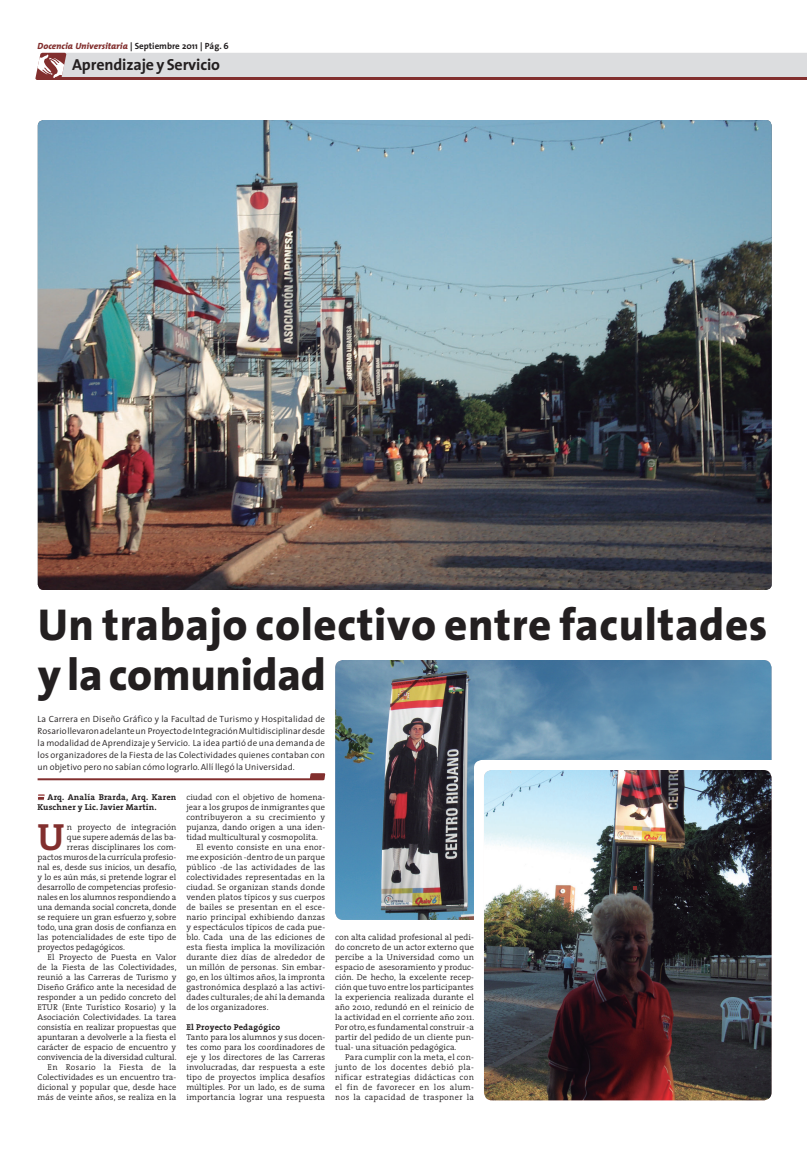
<style>
.page{position:relative;width:807px;height:1160px;background:#fff}
.page>*{position:absolute;margin:0;border:0;box-sizing:border-box;transform-origin:0 0}
.t1{font:800 45px/50px "The Sans 8";letter-spacing:.01em;color:#231f20}
.t2{font:700 38.1px "The Serif";color:#822f2e}
.t3{font:16px "The Sans 7 Bold Plain";letter-spacing:-.005em;color:#231f20}
.t4{font:300 9px/12px "The Sans 4";letter-spacing:.015em;color:#231f20;text-align:justify}
.t5{font:italic 800 9px "The Mix";color:#822f2e}
.t6{font:300 8.5px/10px "The Serif";letter-spacing:.01em;color:#231f20;text-align:justify}
.t7{font:700 8.5px/10px "The Serif";letter-spacing:.02em;color:#231f20}
.t8{font:300 8.5px "The Serif";letter-spacing:.03em;color:#231f20}
.t9{font:300 8.5px "The Serif";letter-spacing:.04em;color:#231f20}
.s1{font-family:"The Sans 7 Bold Plain";font-weight:400;font-style:normal;color:#231f20}
</style>
<div class="page">
<img style="left:335px;top:660px;width:437px;height:260px">
<div style="left:474px;top:760px;width:317px;height:350px;background:#fff;border-radius:8px"></div>
<svg style="left:35px;top:53px;width:772px;height:27px;background:#d0c6c8"></svg>
<svg style="left:38px;top:773px;width:287px;height:7px"></svg>
<img style="left:484px;top:770px;width:288px;height:330px">
<svg style="left:633px;top:886px;width:4px;height:4px"></svg>
<svg style="left:38px;top:794px;width:7px;height:7px"></svg>
<img style="left:38px;top:120px;width:734px;height:470px">
<p class="t5" style="left:38px;top:38px;width:193px">Docencia Universitaria <span class="s1">| Septiembre 2011 | Pág. 6</span></p>
<h3 class="t3" style="left:72px;top:51px;width:150px">Aprendizaje y Servicio</h3>
<h1 class="t1" style="left:38px;top:599px;width:731px">Un trabajo colectivo entre facultades y la comunidad</h1>
<p class="t4" style="left:38px;top:713px;width:289px">La Carrera en Diseño Gráfico y la Facultad de Turismo y Hospitalidad de Rosario llevaron adelante un Proyecto de Integración Multidisciplinar desde la modalidad de Aprendizaje y Servicio. La idea partió de una demanda de los organizadores de la Fiesta de las Colectividades quienes contaban con un objetivo pero no sabían cómo lograrlo. Allí llegó la Universidad.</p>
<p class="t7" style="left:38px;top:792px;width:140px;text-indent:10px">Arq. Analía Brarda, Arq. Karen<br>Kuschner y Lic. Javier Martín.</p>
<h2 class="t2" style="left:38px;top:805px;width:29px">U</h2>
<p class="t6" style="left:67px;top:822px;width:111px">n proyecto de integración</p>
<p class="t6" style="left:67px;top:832px;width:111px">que supere además de las ba-</p>
<p class="t6" style="left:67px;top:842px;width:111px">rreras disciplinares los com-</p>
<p class="t6" style="left:38px;top:852px;width:140px">pactos muros de la currícula profesio-</p>
<p class="t6" style="left:38px;top:862px;width:141px">nal es, desde sus inicios, un desafío,</p>
<p class="t6" style="left:38px;top:872px;width:140px">y lo es aún más, si pretende lograr el</p>
<p class="t6" style="left:38px;top:882px;width:140px">desarrollo de competencias profesio-</p>
<p class="t6" style="left:38px;top:892px;width:140px">nales en los alumnos respondiendo a</p>
<p class="t6" style="left:38px;top:902px;width:140px">una demanda social concreta, donde</p>
<p class="t6" style="left:38px;top:912px;width:140px">se requiere un gran esfuerzo y, sobre</p>
<p class="t6" style="left:38px;top:922px;width:140px">todo, una gran dosis de confianza en</p>
<p class="t6" style="left:38px;top:932px;width:140px">las potencialidades de este tipo de</p>
<p class="t6" style="left:38px;top:942px;width:89px">proyectos pedagógicos.</p>
<p class="t6" style="left:48px;top:952px;width:130px">El Proyecto de Puesta en Valor</p>
<p class="t6" style="left:38px;top:962px;width:141px">de la Fiesta de las Colectividades,</p>
<p class="t6" style="left:38px;top:972px;width:140px">reunió a las Carreras de Turismo y</p>
<p class="t6" style="left:38px;top:982px;width:140px">Diseño Gráfico ante la necesidad de</p>
<p class="t6" style="left:38px;top:992px;width:140px">responder a un pedido concreto del</p>
<p class="t6" style="left:38px;top:1002px;width:140px">ETUR (Ente Turístico Rosario) y la</p>
<p class="t6" style="left:38px;top:1012px;width:140px">Asociación Colectividades. La tarea</p>
<p class="t6" style="left:38px;top:1022px;width:140px">consistía en realizar propuestas que</p>
<p class="t6" style="left:38px;top:1032px;width:140px">apuntaran a devolverle a la fiesta el</p>
<p class="t6" style="left:38px;top:1042px;width:140px">carácter de espacio de encuentro y</p>
<p class="t6" style="left:38px;top:1052px;width:141px">convivencia de la diversidad cultural.</p>
<p class="t9" style="left:48px;top:1060px;width:130px">En Rosario la Fiesta de la</p>
<p class="t6" style="left:38px;top:1072px;width:140px">Colectividades es un encuentro tra-</p>
<p class="t6" style="left:38px;top:1082px;width:140px">dicional y popular que, desde hace</p>
<p class="t6" style="left:38px;top:1092px;width:140px">más de veinte años, se realiza en la</p>
<p class="t6" style="left:186px;top:792px;width:140px">ciudad con el objetivo de homena-</p>
<p class="t6" style="left:186px;top:802px;width:140px">jear a los grupos de inmigrantes que</p>
<p class="t6" style="left:186px;top:812px;width:140px">contribuyeron a su crecimiento y</p>
<p class="t6" style="left:186px;top:822px;width:140px">pujanza, dando origen a una iden-</p>
<p class="t6" style="left:186px;top:832px;width:133px">tidad multicultural y cosmopolita.</p>
<p class="t6" style="left:196px;top:842px;width:130px">El evento consiste en una enor-</p>
<p class="t6" style="left:186px;top:852px;width:140px">me exposición -dentro de un parque</p>
<p class="t8" style="left:186px;top:860px;width:140px">público -de las actividades de las</p>
<p class="t6" style="left:186px;top:872px;width:140px">colectividades representadas en la</p>
<p class="t6" style="left:186px;top:882px;width:140px">ciudad. Se organizan stands donde</p>
<p class="t6" style="left:186px;top:892px;width:140px">venden platos típicos y sus cuerpos</p>
<p class="t6" style="left:186px;top:902px;width:140px">de bailes se presentan en el esce-</p>
<p class="t6" style="left:186px;top:912px;width:140px">nario principal exhibiendo danzas</p>
<p class="t6" style="left:186px;top:922px;width:140px">y espectáculos típicos de cada pue-</p>
<p class="t6" style="left:186px;top:932px;width:140px">blo. Cada una de las ediciones de</p>
<p class="t6" style="left:186px;top:942px;width:140px">esta fiesta implica la movilización</p>
<p class="t6" style="left:186px;top:952px;width:140px">durante diez días de alrededor de</p>
<p class="t6" style="left:186px;top:962px;width:140px">un millón de personas. Sin embar-</p>
<p class="t6" style="left:186px;top:972px;width:140px">go, en los últimos años, la impronta</p>
<p class="t6" style="left:186px;top:982px;width:140px">gastronómica desplazó a las activi-</p>
<p class="t6" style="left:186px;top:992px;width:140px">dades culturales; de ahí la demanda</p>
<p class="t6" style="left:186px;top:1002px;width:84px">de los organizadores.</p>
<p class="t7" style="left:186px;top:1022px;width:95px">El Proyecto Pedagógico</p>
<p class="t6" style="left:186px;top:1032px;width:140px">Tanto para los alumnos y sus docen&shy;tes como para los coordinadores de eje y los directores de las Carreras involucradas, dar respuesta a este tipo de proyectos implica desafíos múltiples. Por un lado, es de suma importancia lograr una respuesta</p>
<p class="t6" style="left:335px;top:932px;width:141px">con alta calidad profesional al pedi&shy;do concreto de un actor externo que percibe a la Universidad como un espacio de asesoramiento y produc&shy;ción. De hecho, la excelente recep&shy;ción que tuvo entre los participantes la experiencia realizada durante el año 2010, redundó en el reinicio de la actividad en el corriente año 2011.<br>Por otro, es fundamental construir -a partir del pedido de un cliente pun&shy;tual- una situación pedagógica.</p>
<p class="t6" style="left:335px;top:1052px;width:140px;text-indent:10px">Para cumplir con la meta, el con&shy;junto de los docentes debió pla&shy;nificar estrategias didácticas con el fin de favorecer en los alum&shy;nos la capacidad de trasponer la</p>
</div>
